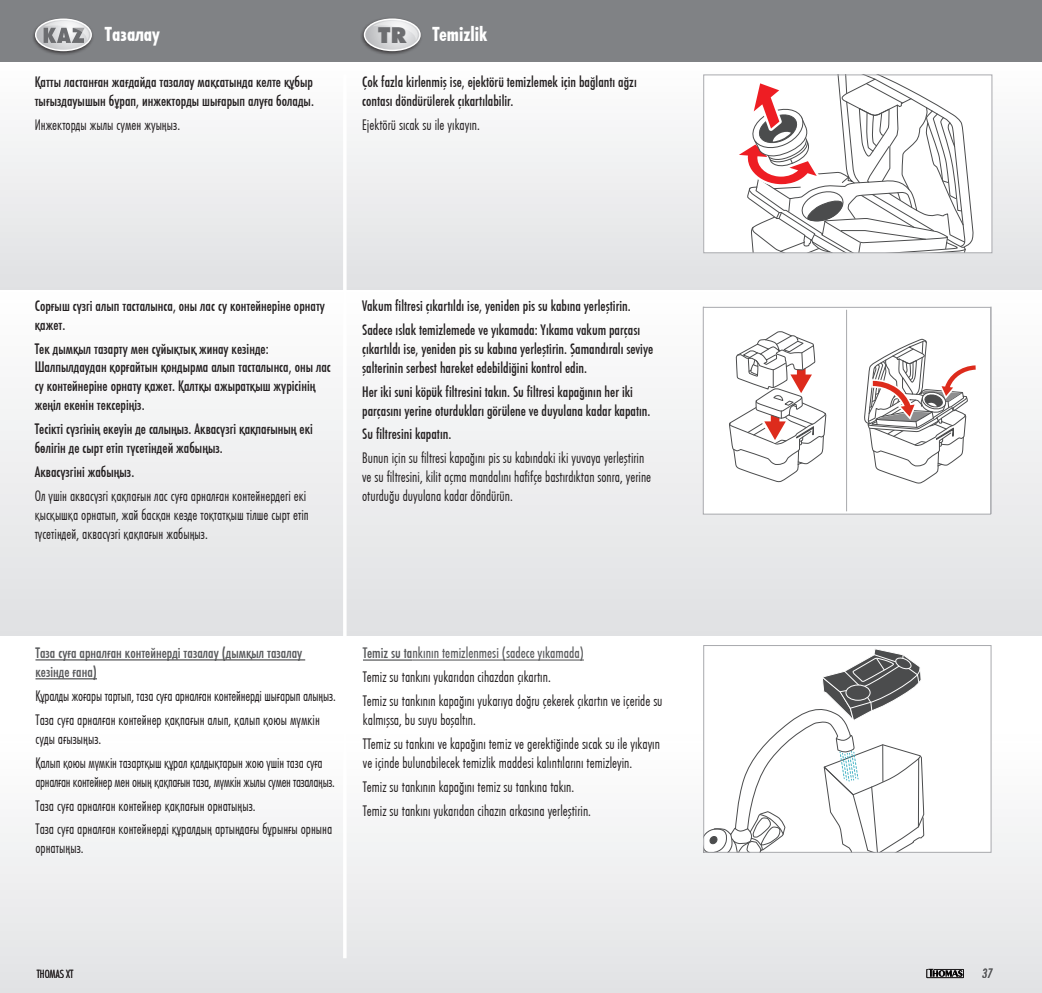
<style>
.page{position:relative;width:1042px;height:993px;background:#fff}
.page>*{position:absolute;margin:0;border:0;box-sizing:border-box;transform-origin:0 0}
.t1{font:800 23.62px "Function";color:#6c6d70}
.t2{font:700 21px "Futura Con";color:#fff}
._9_p_Fließtext_mediu{font:500 15.75px/18.9px "Futura Con";color:#231f20}
._9_p_Fließtext{font:300 15.75px/18.9px "Futura Con";color:#231f20}
._9_p_Fließtext_mediu-2{font:300 15.75px/18.9px "Futura Con";color:#231f20}
._9_p_Fließtext-2{font:300 15.75px/18.9px "Futura Con";letter-spacing:-.02em;color:#231f20}
.t3{font:500 15.75px/18.9px "Futura Con";color:#57585a}
.t4{font:15.75px "Futura Con Boo";color:#57585a}
.t5{font:14px "Futura Con Boo Obl";color:#57585a}
.t6{font:300 12.25px "Futura Con";color:#231f20}
.s1{font-family:"Futura Con";font-weight:500}
</style>
<div class="page">
<div style="left:0;top:741px;width:1042px;height:251px;background:linear-gradient(to bottom,#fffffe,#e1e2e4)"></div>
<svg style="left:0;top:741px;width:1px;height:251px"></svg>
<div style="left:0;top:0;width:1042px;height:63px;background:#808285"></div>
<div style="left:0;top:63px;width:1042px;height:227px;background:linear-gradient(to bottom,#fefefe,#e0e1e3)"></div>
<div style="left:0;top:290px;width:1042px;height:345px;background:linear-gradient(to bottom,#fefefe,#e0e1e3)"></div>
<div style="left:31px;top:16px;width:64px;height:40px;background:#231f20;opacity:.75"></div>
<div style="left:35px;top:18px;width:57px;height:33px;border:1px solid #fff;border-radius:50%"></div>
<svg style="left:36px;top:19px;width:55px;height:31px;background:#b3b4b6"></svg>
<div style="left:360px;top:17px;width:64px;height:39px;background:#231f20;opacity:.75"></div>
<div style="left:364px;top:18px;width:57px;height:33px;border:1px solid #fff;border-radius:50%"></div>
<svg style="left:364px;top:19px;width:56px;height:31px;background:#cccdcf"></svg>
<hr style="left:35px;top:659px;width:270px;height:1px;background:#57585a">
<hr style="left:35px;top:678px;width:62px;height:1px;background:#57585a">
<hr style="left:363px;top:659px;width:49px;height:1px;background:#57585a">
<hr style="left:412px;top:659px;width:172px;height:1px;background:#57585a">
<div style="left:704px;top:645px;width:287px;height:207px;background:#fff"></div>
<svg style="left:705px;top:649px;width:219px;height:201px"></svg>
<div style="left:703px;top:645px;width:288px;height:207px;border:1px solid #a8a9ad"></div>
<div style="left:704px;top:75px;width:288px;height:178px;background:#fff"></div>
<svg style="left:739px;top:76px;width:235px;height:175px"></svg>
<div style="left:703px;top:74px;width:289px;height:179px;border:1px solid #a8a9ad"></div>
<div style="left:703px;top:307px;width:287px;height:207px;background:#fff"></div>
<svg style="left:729px;top:331px;width:97px;height:151px"></svg>
<div style="left:703px;top:307px;width:288px;height:207px;border:1px solid #a8a9ad"></div>
<hr style="left:846px;top:309px;width:1px;height:202px;background:#a8a9ad">
<svg style="left:864px;top:338px;width:112px;height:145px"></svg>
<hr style="left:343px;top:74px;width:4px;height:883px;background:#fff">
<svg style="left:926px;top:968px;width:38px;height:9px"></svg>
<p class="t2" style="left:105px;top:19px;width:56px">Тазалау</p>
<p class="_9_p_Fließtext_mediu" style="left:35px;top:72px;width:281px">Қатты ластанған жағдайда тазалау мақсатында келте құбыр тығыздауышын бұрап, инжекторды шығарып алуға болады.</p>
<p class="_9_p_Fließtext_mediu-2" style="left:35px;top:115px;width:147px">Инжекторды жылы сумен жуыңыз.</p>
<p class="t2" style="left:432px;top:19px;width:56px">Temizlik</p>
<p class="_9_p_Fließtext_mediu" style="left:362px;top:72px;width:276px">Çok fazla kirlenmiş ise, ejektörü temizlemek için bağlantı ağzı contası döndürülerek çıkartılabilir.</p>
<p class="_9_p_Fließtext_mediu-2" style="left:362px;top:115px;width:119px">Ejektörü sıcak su ile yıkayın.</p>
<h1 class="t1" style="left:378px;top:21px;width:31px">TR</h1>
<p class="_9_p_Fließtext_mediu" style="left:35px;top:295px;width:292px">Сорғыш сүзгі алып тасталынса, оны лас су контейнеріне орнату қажет.</p>
<p class="_9_p_Fließtext_mediu" style="left:35px;top:338px;width:298px">Тек дымқыл тазарту мен сұйықтық жинау кезінде:<br>Шалпылдаудан қорғайтын қондырма алып тасталынса, оны лас су контейнеріне орнату қажет. Қалтқы ажыратқыш жүрісінің жеңіл екенін тексеріңіз.</p>
<p class="_9_p_Fließtext_mediu" style="left:35px;top:419px;width:280px">Тесікті сүзгінің екеуін де салыңыз. Аквасүзгі қақпағының екі бөлігін де сырт етіп түсетіндей жабыңыз.</p>
<p class="_9_p_Fließtext_mediu" style="left:35px;top:461px;width:101px">Аквасүзгіні жабыңыз.</p>
<p class="_9_p_Fließtext_mediu-2" style="left:35px;top:485px;width:275px">Ол үшін аквасүзгі қақпағын лас суға арналған контейнердегі екі қысқышқа орнатып, жай басқан кезде тоқтатқыш тілше сырт етіп түсетіндей, аквасүзгі қақпағын жабыңыз.</p>
<p class="_9_p_Fließtext_mediu" style="left:362px;top:296px;width:270px">Vakum filtresi çıkartıldı ise, yeniden pis su kabına yerleştirin.</p>
<p class="_9_p_Fließtext_mediu" style="left:362px;top:319px;width:292px">Sadece ıslak temizlemede ve yıkamada: Yıkama vakum parçası çıkartıldı ise, yeniden pis su kabına yerleştirin. Şamandıralı seviye şalterinin serbest hareket edebildiğini kontrol edin.</p>
<p class="_9_p_Fließtext_mediu" style="left:362px;top:381px;width:290px">Her iki suni köpük filtresini takın. Su filtresi kapağının her iki parçasını yerine oturdukları görülene ve duyulana kadar kapatın.</p>
<p class="_9_p_Fließtext_mediu" style="left:362px;top:424px;width:91px">Su filtresini kapatın.</p>
<p class="_9_p_Fließtext_mediu-2" style="left:362px;top:448px;width:291px">Bunun için su filtresi kapağını pis su kabındaki iki yuvaya yerleştirin ve su filtresini, kilit açma mandalını hafifçe bastırdıktan sonra, yerine oturduğu duyulana kadar döndürün.</p>
<p class="t3" style="left:35px;top:642px;width:268px">Таза суға арналған контейнерді тазалау (дымқыл тазалау кезінде ғана)</p>
<p class="_9_p_Fließtext" style="left:35px;top:685px;width:302px">Құралды жоғары тартып, таза суға арналған контейнерді шығарып алыңыз.</p>
<p class="_9_p_Fließtext" style="left:35px;top:709px;width:286px">Таза суға арналған контейнер қақпағын алып, қалып қоюы мүмкін суды ағызыңыз.</p>
<p class="_9_p_Fließtext-2" style="left:35px;top:752px;width:301px">Қалып қоюы мүмкін тазартқыш құрал қалдықтарын жою үшін таза суға арналған контейнер мен оның қақпағын таза, мүмкін жылы сумен тазалаңыз.</p>
<p class="_9_p_Fließtext" style="left:35px;top:795px;width:222px">Таза суға арналған контейнер қақпағын орнатыңыз.</p>
<p class="_9_p_Fließtext" style="left:35px;top:818px;width:298px">Таза суға арналған контейнерді құралдың артындағы бұрынғы орнына орнатыңыз.</p>
<p class="t4" style="left:363px;top:642px;width:222px"><span class="s1">Temiz su ta</span>nkının temizlenmesi (sadece yıkamada)</p>
<p class="_9_p_Fließtext" style="left:363px;top:666px;width:189px">Temiz su tankını yukarıdan cihazdan çıkartın.</p>
<p class="_9_p_Fließtext" style="left:363px;top:690px;width:301px">Temiz su tankının kapağını yukarıya doğru çekerek çıkartın ve içeride su kalmışsa, bu suyu boşaltın.</p>
<p class="_9_p_Fließtext" style="left:363px;top:733px;width:299px">TTemiz su tankını ve kapağını temiz ve gerektiğinde sıcak su ile yıkayın ve içinde bulunabilecek temizlik maddesi kalıntılarını temizleyin.</p>
<p class="_9_p_Fließtext" style="left:363px;top:776px;width:213px">Temiz su tankının kapağını temiz su tankına takın.</p>
<p class="_9_p_Fließtext" style="left:363px;top:800px;width:230px">Temiz su tankını yukarıdan cihazın arkasına yerleştirin.</p>
<p class="t6" style="left:37px;top:965px;width:38px">THOMAS XT</p>
<p class="t5" style="left:982px;top:963px;width:12px">37</p>
</div>
